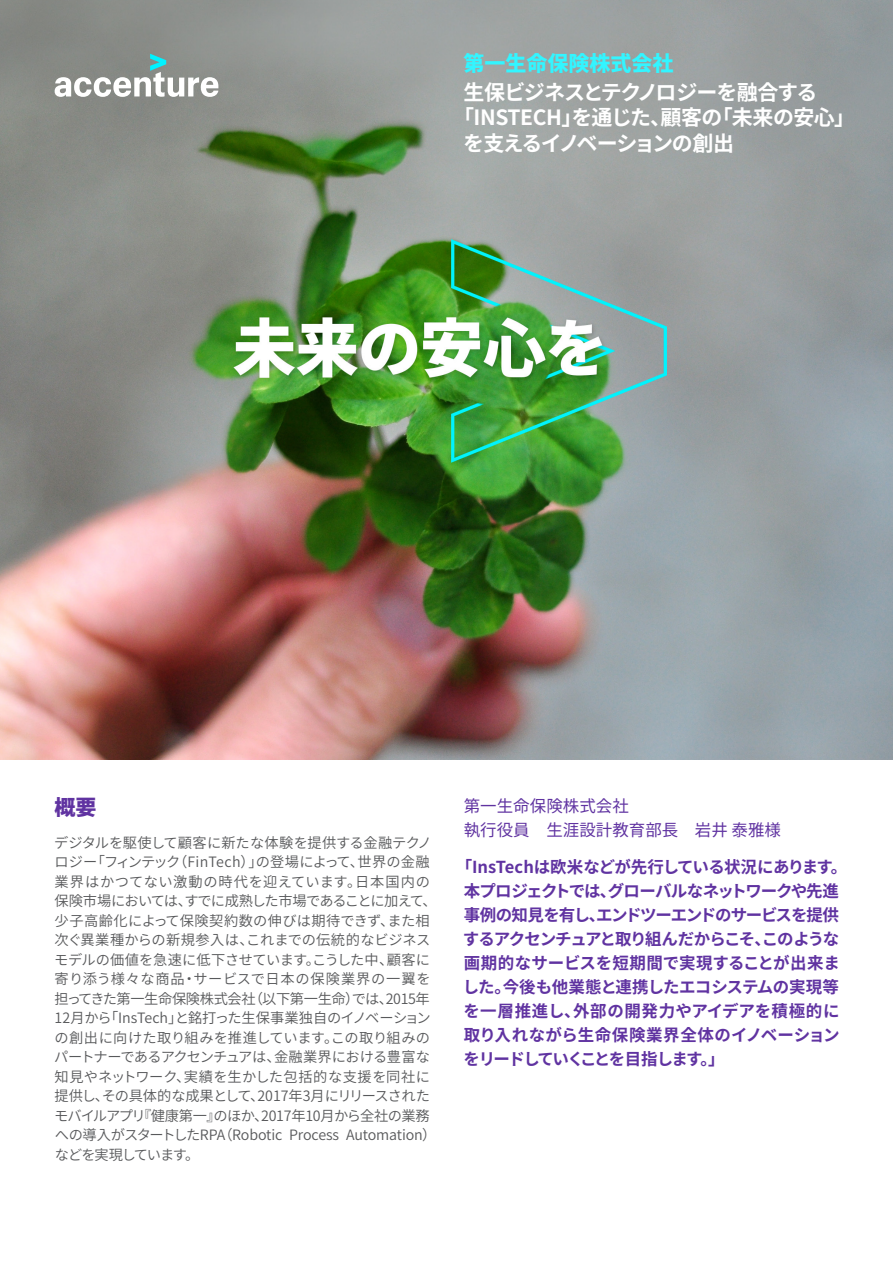
<style>
.page{position:relative;width:893px;height:1263px;background:#fff}
.page>*{position:absolute;margin:0;border:0;box-sizing:border-box;transform-origin:0 0}
.t1{font:700 21px "Source Han Sans";letter-spacing:-.02em;color:#fff}
.t2{font:700 21px "Source Han Sans";letter-spacing:-.045em;color:#fff}
.t3{font:700 21px "Source Han Sans";letter-spacing:-.08em;color:#fff}
.t4{font:800 21px "Source Han Sans";color:#33f5ff}
.t5{font:800 21px "Source Han Sans";color:#6033a1}
.t6{font:700 16.5px/24px "Source Han Sans";letter-spacing:-.045em;color:#6033a1}
.t7{font:16.5px/24px "Source Han Sans";color:#6033a1}
.t8{font:14.25px/19.5px "Source Han Sans";letter-spacing:-.015em;color:#58595b}
</style>
<div class="page">
<img style="left:0;top:0;width:893px;height:759px">
<svg style="left:55px;top:54px;width:163px;height:43px"></svg>
<h1 class="t4" style="left:463px;top:51px;width:211px">第一生命保険株式会社</h1>
<h1 class="t2" style="left:463px;top:81px;width:355px">生保ビジネスとテクノロジーを融合する</h1>
<h1 class="t1" style="left:453px;top:106px;width:403px">「INSTECH」を通じた、顧客の「未来の安心」</h1>
<h1 class="t3" style="left:463px;top:131px;width:272px">を支えるイノベーションの創出</h1>
<h1 class="t5" style="left:55px;top:796px;width:43px">概要</h1>
<p class="t8" style="left:54px;top:833px;width:384px">デジタルを駆使して顧客に新たな体験を提供する金融テクノロジー「フィンテック（FinTech）」の登場によって、世界の金融業界はかつてない激動の時代を迎えています。日本国内の保険市場においては、すでに成熟した市場であることに加えて、少子高齢化によって保険契約数の伸びは期待できず、また相次ぐ異業種からの新規参入は、これまでの伝統的なビジネスモデルの価値を急速に低下させています。こうした中、顧客に寄り添う様々な商品・サービスで日本の保険業界の一翼を担ってきた第一生命保険株式会社（以下第一生命）では、2015年12月から「InsTech」と銘打った生保事業独自のイノベーションの創出に向けた取り組みを推進しています。この取り組みのパートナーであるアクセンチュアは、金融業界における豊富な知見やネットワーク、実績を生かした包括的な支援を同社に提供し、その具体的な成果として、2017年3月にリリースされたモバイルアプリ『健康第一』のほか、2017年10月から全社の業務への導入がスタートしたRPA（Robotic Process Automation）などを実現しています。</p>
<p class="t7" style="left:464px;top:794px;width:319px">第一生命保険株式会社　<br>執行役員　生涯設計教育部長　岩井 泰雅様</p>
<p class="t6" style="left:463px;top:855px;width:386px;text-indent:-7px">「InsTechは欧米などが先行している状況にあります。本プロジェクトでは、グローバルなネットワークや先進事例の知見を有し、エンドツーエンドのサービスを提供するアクセンチュアと取り組んだからこそ、このような画期的なサービスを短期間で実現することが出来ました。今後も他業態と連携したエコシステムの実現等を一層推進し、外部の開発力やアイデアを積極的に取り入れながら生命保険業界全体のイノベーションをリードしていくことを目指します。」</p>
</div>
